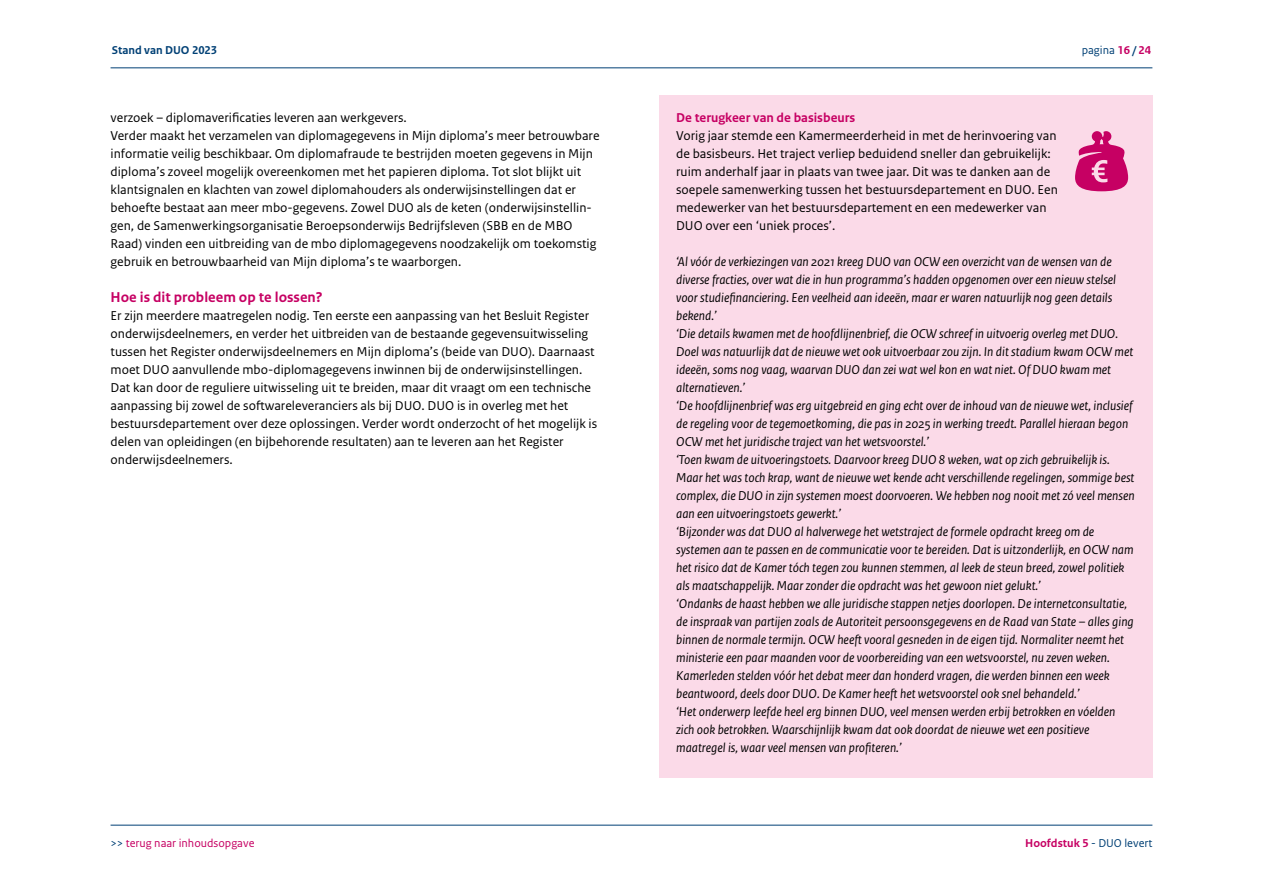
<style>
.page{position:relative;width:1263px;height:893px;background:#fff}
.page>*{position:absolute;margin:0;border:0;box-sizing:border-box;transform-origin:0 0}
.t1{font:700 15px "Rijksoverheid Sans Text";color:#c60063}
.t2{font:italic 13.5px/18px "Rijksoverheid Sans Text";color:#000}
.t3{font:13.5px/18px "Rijksoverheid Sans Text";color:#000}
.t4{font:700 13.5px "Rijksoverheid Sans Text";color:#c60063}
.t5{font:12px "Rijksoverheid Sans Text";color:#c60063}
.t6{font:700 12px "Rijksoverheid Sans Text";color:#c60063}
.t7{font:700 12px "Rijksoverheid Sans Text";color:#004075}
.t8{font:12px "Rijksoverheid Sans Text";color:#004075}
.s1{font-weight:700;color:#c60063}
.s2{font-weight:700}
.s3{color:#004075}
.s4{font-weight:400;color:#004075}
</style>
<div class="page">
<hr style="left:111px;top:68px;width:1041px;height:1px;background:#004075">
<hr style="left:111px;top:825px;width:1041px;height:1px;background:#004075">
<div style="left:659px;top:96px;width:493px;height:682px;background:#fbdae8"></div>
<svg style="left:1075px;top:131px;width:53px;height:60px"></svg>
<p class="t7" style="left:112px;top:43px;width:107px">Stand van DUO 2023</p>
<p class="t8" style="left:1082px;top:43px;width:71px">pagina <span class="s1">16</span> <span class="s2">/</span> <span class="s1">24</span></p>
<p class="t3" style="left:111px;top:109px;width:490px">verzoek – diplomaverificaties leveren aan werkgevers.<br>Verder maakt het verzamelen van diplomagegevens in Mijn diploma’s meer betrouwbare informatie veilig beschikbaar. Om diplomafraude te bestrijden moeten gegevens in Mijn diploma’s zoveel mogelijk overeenkomen met het papieren diploma. Tot slot blijkt uit klantsignalen en klachten van zowel diplomahouders als onderwijsinstellingen dat er behoefte bestaat aan meer mbo-gegevens. Zowel DUO als de keten (onderwijsinstellin&shy;gen, de Samenwerkingsorganisatie Beroepsonderwijs Bedrijfsleven (SBB en de MBO Raad) vinden een uitbreiding van de mbo diplomagegevens noodzakelijk om toekomstig gebruik en betrouwbaarheid van Mijn diploma’s te waarborgen.</p>
<p class="t1" style="left:111px;top:289px;width:214px">Hoe is dit probleem op te lossen?</p>
<p class="t3" style="left:111px;top:307px;width:488px">Er zijn meerdere maatregelen nodig. Ten eerste een aanpassing van het Besluit Register onderwijsdeelnemers, en verder het uitbreiden van de bestaande gegevensuitwisseling tussen het Register onderwijsdeelnemers en Mijn diploma’s (beide van DUO). Daarnaast moet DUO aanvullende mbo-diplomagegevens inwinnen bij de onderwijsinstellingen.<br>Dat kan door de reguliere uitwisseling uit te breiden, maar dit vraagt om een technische aanpassing bij zowel de softwareleveranciers als bij DUO. DUO is in overleg met het bestuursdepartement over deze oplossingen. Verder wordt onderzocht of het mogelijk is delen van opleidingen (en bijbehorende resultaten) aan te leveren aan het Register onderwijsdeelnemers.</p>
<p class="t4" style="left:676px;top:110px;width:181px">De terugkeer van de basisbeurs</p>
<p class="t3" style="left:676px;top:127px;width:383px">Vorig jaar stemde een Kamermeerderheid in met de herinvoering van de basisbeurs. Het traject verliep beduidend sneller dan gebruikelijk: ruim anderhalf jaar in plaats van twee jaar. Dit was te danken aan de soepele samenwerking tussen het bestuursdepartement en DUO. Een medewerker van het bestuursdepartement en een medewerker van DUO over een ‘uniek proces’.</p>
<p class="t2" style="left:676px;top:253px;width:460px">‘Al vóór de verkiezingen van 2021 kreeg DUO van OCW een overzicht van de wensen van de diverse fracties, over wat die in hun programma’s hadden opgenomen over een nieuw stelsel voor studiefinanciering. Een veelheid aan ideeën, maar er waren natuurlijk nog geen details bekend.’<br>‘Die details kwamen met de hoofdlijnenbrief, die OCW schreef in uitvoerig overleg met DUO.<br>Doel was natuurlijk dat de nieuwe wet ook uitvoerbaar zou zijn. In dit stadium kwam OCW met ideeën, soms nog vaag, waarvan DUO dan zei wat wel kon en wat niet. Of DUO kwam met alternatieven.’<br>‘De hoofdlijnenbrief was erg uitgebreid en ging echt over de inhoud van de nieuwe wet, inclusief de regeling voor de tegemoetkoming, die pas in 2025 in werking treedt. Parallel hieraan begon OCW met het juridische traject van het wetsvoorstel.’<br>‘Toen kwam de uitvoeringstoets. Daarvoor kreeg DUO 8 weken, wat op zich gebruikelijk is.<br>Maar het was toch krap, want de nieuwe wet kende acht verschillende regelingen, sommige best complex, die DUO in zijn systemen moest doorvoeren. We hebben nog nooit met zó veel mensen aan een uitvoeringstoets gewerkt.’<br>‘Bijzonder was dat DUO al halverwege het wetstraject de formele opdracht kreeg om de systemen aan te passen en de communicatie voor te bereiden. Dat is uitzonderlijk, en OCW nam het risico dat de Kamer tóch tegen zou kunnen stemmen, al leek de steun breed, zowel politiek als maatschappelijk. Maar zonder die opdracht was het gewoon niet gelukt.’<br>‘Ondanks de haast hebben we alle juridische stappen netjes doorlopen. De internetconsultatie, de inspraak van partijen zoals de Autoriteit persoonsgegevens en de Raad van State – alles ging binnen de normale termijn. OCW heeft vooral gesneden in de eigen tijd. Normaliter neemt het ministerie een paar maanden voor de voorbereiding van een wetsvoorstel, nu zeven weken.<br>Kamerleden stelden vóór het debat meer dan honderd vragen, die werden binnen een week beantwoord, deels door DUO. De Kamer heeft het wetsvoorstel ook snel behandeld.’<br>‘Het onderwerp leefde heel erg binnen DUO, veel mensen werden erbij betrokken en vóelden zich ook betrokken. Waarschijnlijk kwam dat ook doordat de nieuwe wet een positieve maatregel is, waar veel mensen van profiteren.’</p>
<p class="t5" style="left:111px;top:837px;width:145px"><span class="s3">&gt;&gt;</span> terug naar inhoudsopgave</p>
<p class="t6" style="left:1025px;top:837px;width:129px">Hoofdstuk 5 <span class="s4">- DUO levert</span></p>
</div>
